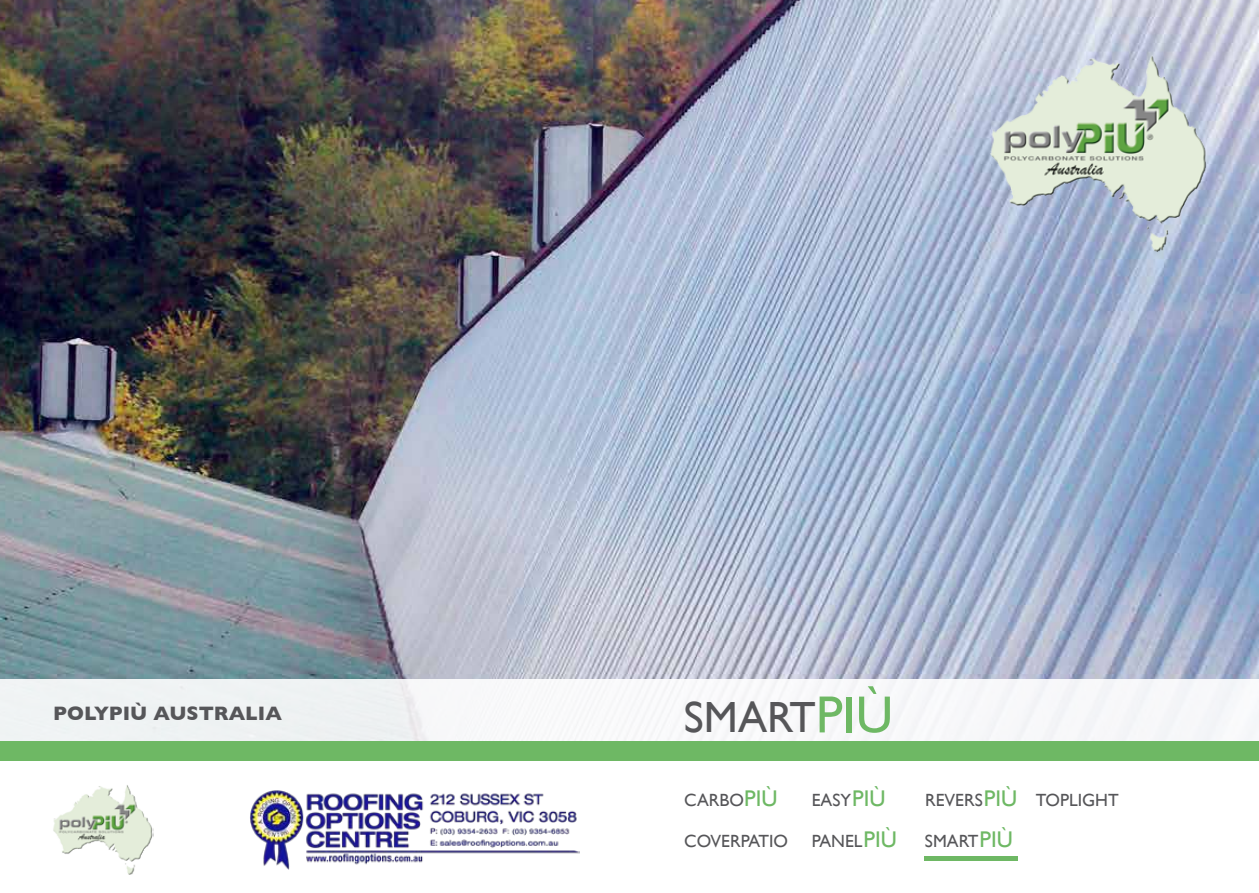
<style>
.page{position:relative;width:1259px;height:893px;background:#fff}
.page>*{position:absolute;margin:0;border:0;box-sizing:border-box;transform-origin:0 0}
.t1{font:43.65px "Gill Sans";color:#565659}
.t2{font:700 19.8px "Gill Sans";color:#565659}
.t3{font:17.7px "Gill Sans";color:#565659}
.s1{font-size:52.5px;color:#6eb864}
.s2{font-size:22.65px;color:#6eb864}
</style>
<div class="page">
<img style="left:0;top:0;width:1259px;height:679px">
<div style="left:0;top:679px;width:1259px;height:63px;background:#f6f6f8"></div>
<img style="left:986px;top:52px;width:223px;height:202px">
<div style="left:0;top:741px;width:1259px;height:19px;background:#6eb864"></div>
<img style="left:53px;top:785px;width:101px;height:90px">
<img style="left:250px;top:790px;width:329px;height:80px">
<hr style="left:924px;top:856px;width:93px;height:4px;background:#6eb864">
<p class="t2" style="left:53px;top:702px;width:230px">POLYPIÙ AUSTRALIA</p>
<h1 class="t1" style="left:684px;top:692px;width:210px">SMART<span class="s1">PI</span><span class="s1">Ù</span></h1>
<p class="t3" style="left:684px;top:789px;width:95px">CARBO<span class="s2">PI</span><span class="s2">Ù</span></p>
<p class="t3" style="left:684px;top:831px;width:105px">COVERPATIO</p>
<p class="t3" style="left:812px;top:789px;width:75px">EASY<span class="s2">PI</span><span class="s2">Ù</span></p>
<p class="t3" style="left:812px;top:831px;width:86px">PANEL<span class="s2">PI</span><span class="s2">Ù</span></p>
<p class="t3" style="left:925px;top:789px;width:94px">REVERS<span class="s2">PI</span><span class="s2">Ù</span></p>
<p class="t3" style="left:925px;top:831px;width:89px">SMART<span class="s2">PI</span><span class="s2">Ù</span></p>
<p class="t3" style="left:1036px;top:789px;width:84px">TOPLIGHT</p>
</div>
